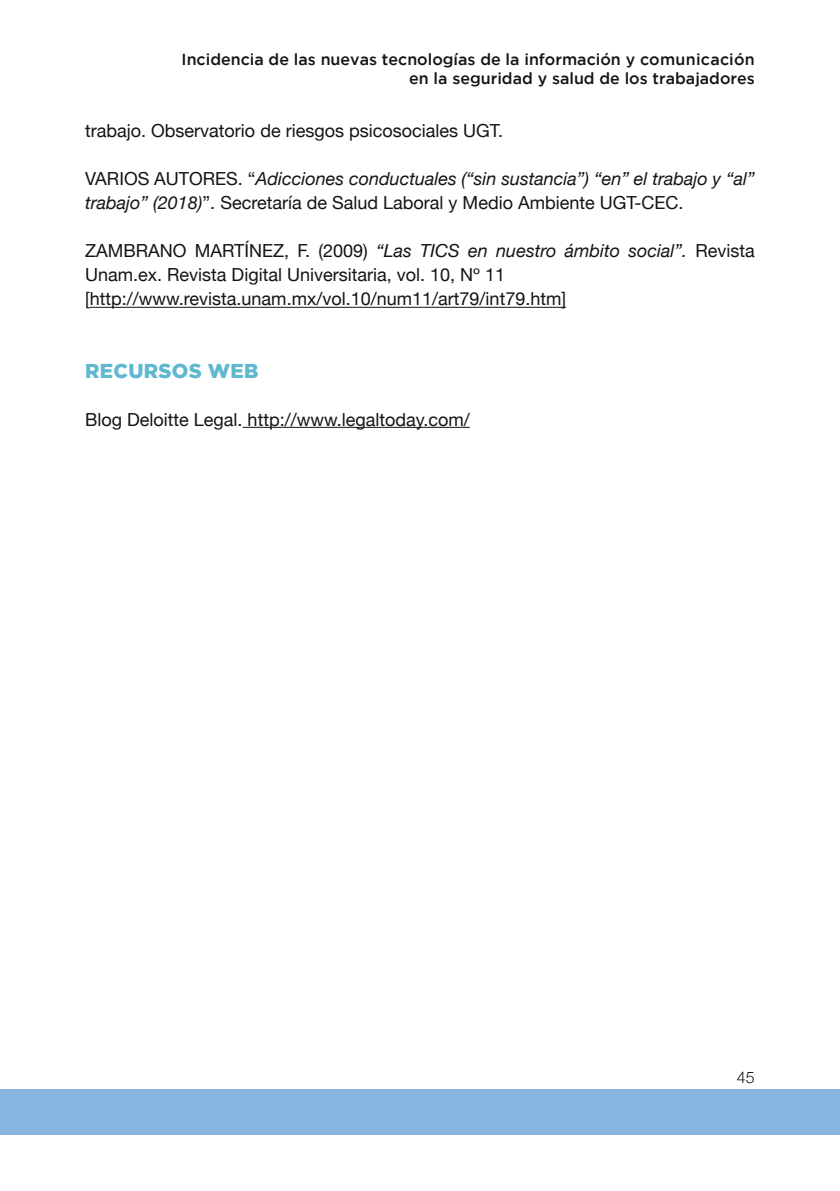
<style>
.page{position:relative;width:840px;height:1191px;background:#fff}
.page>*{position:absolute;margin:0;border:0;box-sizing:border-box;transform-origin:0 0}
.t1{font:900 20px "Gotham";letter-spacing:.015em;color:#5fb8cf}
.t2{font:18px/24px "Helvetica Neue";color:#131413}
.t3{font:italic 18px/24px "Helvetica Neue";color:#131413}
.t4{font:500 16px/19.2px "Gotham";color:#131413;text-align:right}
.t5{font:300 16px "Helvetica Neue";color:#131413}
.s1{font-style:normal}
.s2{font-style:italic}
</style>
<div class="page">
<div style="left:0;top:1089px;width:839px;height:45px;background:#87b7e0"></div>
<hr style="left:90px;top:307px;width:475px;height:1px;background:#131413">
<hr style="left:242px;top:427px;width:227px;height:1px;background:#131413">
<p class="t4" style="left:181px;top:49px;width:574px">Incidencia de las nuevas tecnologías de la información y comunicación en la seguridad y salud de los trabajadores</p>
<p class="t2" style="left:85px;top:119px;width:419px">trabajo. Observatorio de riesgos psicosociales UGT.</p>
<p class="t3" style="left:85px;top:167px;width:670px"><span class="s1">VARIOS AUTORES. “</span>Adicciones conductuales (“sin sustancia”) “en” el trabajo y “al” trabajo” (2018)<span class="s1">”. Secretaría de Salud Laboral y Medio Ambiente UGT-CEC.</span></p>
<p class="t2" style="left:85px;top:239px;width:670px">ZAMBRANO MARTÍNEZ, F. (2009) <span class="s2">“Las TICS en nuestro ámbito social”.</span> Revista<br>Unam.ex. Revista Digital Universitaria, vol. 10, Nº 11 [http://www.revista.unam.mx/vol.10/num11/art79/int79.htm]</p>
<p class="t1" style="left:85px;top:359px;width:174px">RECURSOS WEB</p>
<p class="t2" style="left:85px;top:407px;width:386px">Blog Deloitte Legal. http://www.legaltoday.com/</p>
<p class="t5" style="left:736px;top:1067px;width:19px">45</p>
</div>
